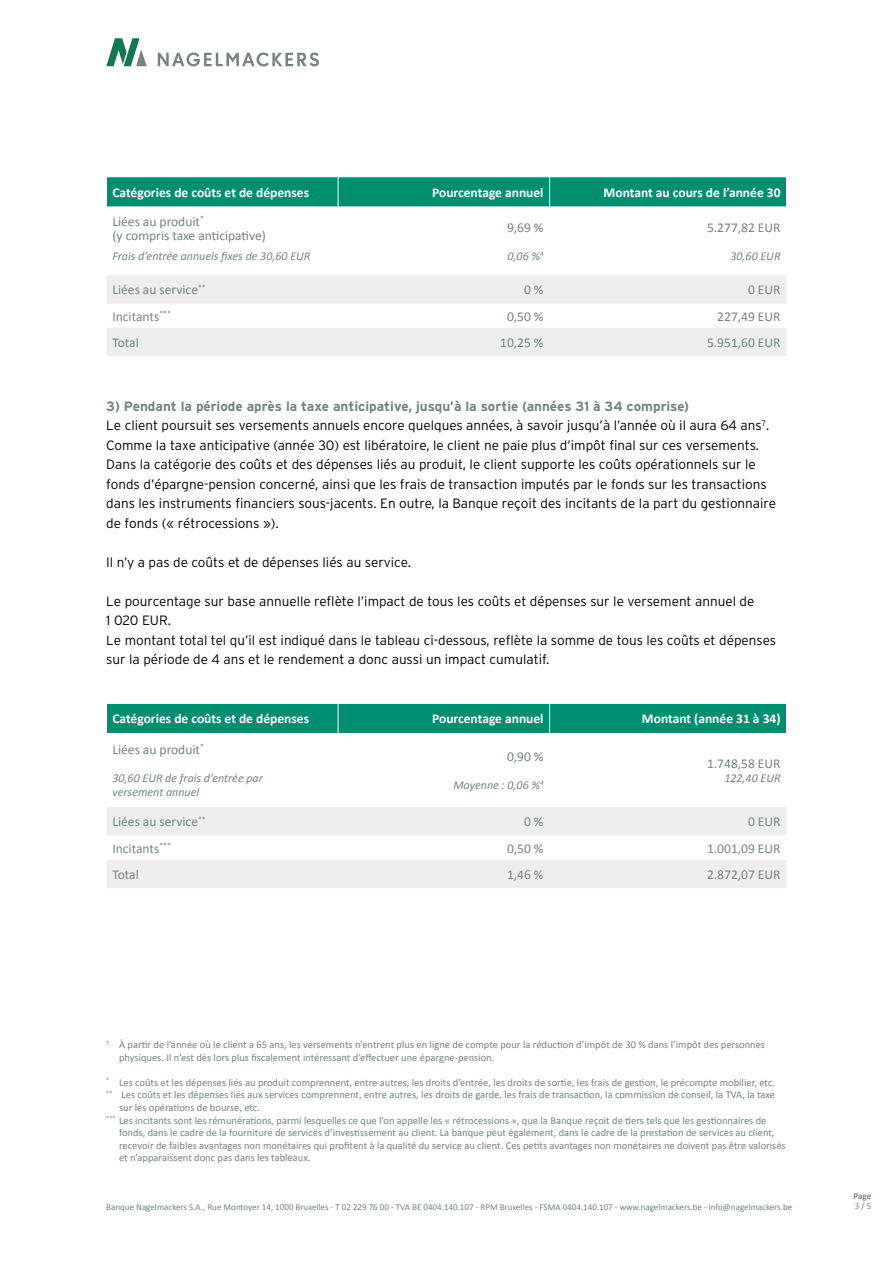
<style>
.page{position:relative;width:893px;height:1263px;background:#fff}
.page>*{position:absolute;margin:0;border:0;box-sizing:border-box;transform-origin:0 0}
.t1{font:300 13.5px/19.5px "Interstate";color:#000}
.t2{font:13.5px/14.1px "Calibri";color:#77847d}
.t3{font:700 13.5px "Calibri";color:#fff}
.t4{font:italic 12px/14.1px "Calibri";color:#77847d}
.t5{font:10.5px/12.6px "Calibri";color:#78837c}
.t6{font:9px "Calibri";color:#78837c}
.t7{font:700 9px "Calibri";color:#78837c}
.s1{font-weight:700;color:#78837c}
</style>
<div class="page">
<svg style="left:107px;top:275px;width:679px;height:81px;fill:#eee"></svg>
<div style="left:107px;top:177px;width:679px;height:29px;background:#008e71"></div>
<div style="left:107px;top:704px;width:679px;height:29px;background:#008e71"></div>
<svg style="left:107px;top:807px;width:679px;height:81px;fill:#eee"></svg>
<hr style="left:338px;top:703px;width:1px;height:30px;background:#fff">
<hr style="left:549px;top:703px;width:1px;height:30px;background:#fff">
<svg style="left:106px;top:38px;width:41px;height:28px"></svg>
<svg style="left:158px;top:52px;width:161px;height:14px"></svg>
<p class="t3" style="left:112px;top:184px;width:198px">Catégories de coûts et de dépenses</p>
<p class="t3" style="left:432px;top:184px;width:113px">Pourcentage annuel</p>
<p class="t3" style="left:604px;top:184px;width:178px">Montant au cours de l’année 30</p>
<p class="t2" style="left:112px;top:214px;width:155px">Liées au produit<sup>*<br></sup>(y compris taxe anticipative)</p>
<p class="t4" style="left:112px;top:248px;width:199px">Frais d’entrée annuels fixes de 30,60 EUR</p>
<p class="t2" style="left:507px;top:220px;width:38px">9,69 %</p>
<p class="t4" style="left:508px;top:248px;width:38px">0,06 %<sup>4</sup></p>
<p class="t2" style="left:707px;top:220px;width:75px">5.277,82 EUR</p>
<p class="t4" style="left:730px;top:248px;width:52px">30,60 EUR</p>
<p class="t2" style="left:112px;top:283px;width:95px">Liées au service<sup>**</sup></p>
<p class="t2" style="left:524px;top:283px;width:21px">0%</p>
<p class="t2" style="left:748px;top:283px;width:34px">0 EUR</p>
<p class="t2" style="left:112px;top:309px;width:60px">Incitants<sup>***</sup></p>
<p class="t2" style="left:507px;top:309px;width:38px">0,50 %</p>
<p class="t2" style="left:717px;top:309px;width:65px">227,49 EUR</p>
<p class="t2" style="left:112px;top:336px;width:28px">Total</p>
<p class="t2" style="left:500px;top:336px;width:45px">10,25 %</p>
<p class="t2" style="left:707px;top:336px;width:75px">5.951,60 EUR</p>
<p class="t1" style="left:106px;top:396px;width:671px"><span class="s1">3) Pendant la période après la taxe anticipative, jusqu’à la sortie (années 31 à 34 comprise)<br></span>Le client poursuit ses versements annuels encore quelques années, à savoir jusqu’à l’année où il aura 64 ans<sup>7</sup>.<br>Comme la taxe anticipative (année 30) est libératoire, le client ne paie plus d’impôt final sur ces versements.<br>Dans la catégorie des coûts et des dépenses liés au produit, le client supporte les coûts opérationnels sur le fonds d’épargne-pension concerné, ainsi que les frais de transaction imputés par le fonds sur les transactions dans les instruments financiers sous-jacents. En outre, la Banque reçoit des incitants de la part du gestionnaire de fonds (« rétrocessions »).</p>
<p class="t1" style="left:106px;top:552px;width:306px">Il n’y a pas de coûts et de dépenses liés au service.</p>
<p class="t1" style="left:106px;top:591px;width:671px">Le pourcentage sur base annuelle reflète l’impact de tous les coûts et dépenses sur le versement annuel de<br>1 020 EUR.<br>Le montant total tel qu’il est indiqué dans le tableau ci-dessous, reflète la somme de tous les coûts et dépenses sur la période de 4 ans et le rendement a donc aussi un impact cumulatif.</p>
<p class="t3" style="left:112px;top:710px;width:198px">Catégories de coûts et de dépenses</p>
<p class="t3" style="left:432px;top:710px;width:113px">Pourcentage annuel</p>
<p class="t3" style="left:642px;top:710px;width:140px">Montant (année 31 à 34)</p>
<p class="t2" style="left:112px;top:742px;width:93px">Liées au produit<sup>*</sup></p>
<p class="t4" style="left:112px;top:770px;width:152px">30,60 EUR de frais d’entrée par versement annuel</p>
<p class="t2" style="left:507px;top:749px;width:38px">0,90 %</p>
<p class="t4" style="left:453px;top:778px;width:92px">Moyenne : 0,06 %<sup>4</sup></p>
<p class="t2" style="left:707px;top:756px;width:75px">1.748,58 EUR</p>
<p class="t4" style="left:724px;top:770px;width:58px">122,40 EUR</p>
<p class="t2" style="left:112px;top:815px;width:95px">Liées au service<sup>**</sup></p>
<p class="t2" style="left:524px;top:815px;width:21px">0%</p>
<p class="t2" style="left:748px;top:815px;width:34px">0 EUR</p>
<p class="t2" style="left:112px;top:841px;width:60px">Incitants<sup>***</sup></p>
<p class="t2" style="left:507px;top:841px;width:38px">0,50 %</p>
<p class="t2" style="left:707px;top:841px;width:75px">1.001,09 EUR</p>
<p class="t2" style="left:112px;top:867px;width:28px">Total</p>
<p class="t2" style="left:507px;top:867px;width:38px">1,46 %</p>
<p class="t2" style="left:707px;top:867px;width:75px">2.872,07 EUR</p>
<p class="t5" style="left:119px;top:1038px;width:647px;text-indent:-13px"><sup>7</sup> À partir de l’année où le client a 65 ans, les versements n’entrent plus en ligne de compte pour la réduction d’impôt de 30 % dans l’impôt des personnes physiques. Il n’est dès lors plus fiscalement intéressant d’effectuer une épargne-pension.</p>
<p class="t5" style="left:106px;top:1076px;width:670px"><sup>*</sup> Les coûts et les dépenses liés au produit comprennent, entre autres, les droits d’entrée, les droits de sortie, les frais de gestion, le précompte mobilier, etc.</p>
<p class="t5" style="left:106px;top:1089px;width:670px"><sup>**</sup> Les coûts et les dépenses liés aux services comprennent, entre autres, les droits de garde, les frais de transaction, la commission de conseil, la TVA, la taxe</p>
<p class="t5" style="left:119px;top:1101px;width:142px">sur les opérations de bourse, etc.</p>
<p class="t5" style="left:106px;top:1114px;width:662px"><sup>***</sup> Les incitants sont les rémunérations, parmi lesquelles ce que l’on appelle les « rétrocessions », que la Banque reçoit de tiers tels que les gestionnaires de</p>
<p class="t5" style="left:119px;top:1126px;width:657px">fonds, dans le cadre de la fourniture de services d’investissement au client. La banque peut également, dans le cadre de la prestation de services au client,</p>
<p class="t5" style="left:119px;top:1139px;width:668px">recevoir de faibles avantages non monétaires qui profitent à la qualité du service au client. Ces petits avantages non monétaires ne doivent pas être valorisés</p>
<p class="t5" style="left:119px;top:1152px;width:193px">et n’apparaissent donc pas dans les tableaux.</p>
<p class="t7" style="left:854px;top:1190px;width:19px">Page</p>
<p class="t6" style="left:106px;top:1201px;width:687px">Banque Nagelmackers S.A., Rue Montoyer 14, 1000 Bruxelles - T 02 229 76 00 - TVA BE 0404.140.107 - RPM Bruxelles - FSMA 0404.140.107 - www.nagelmackers.be - info@nagelmackers.be</p>
<p class="t6" style="left:855px;top:1200px;width:18px">3/5</p>
</div>
